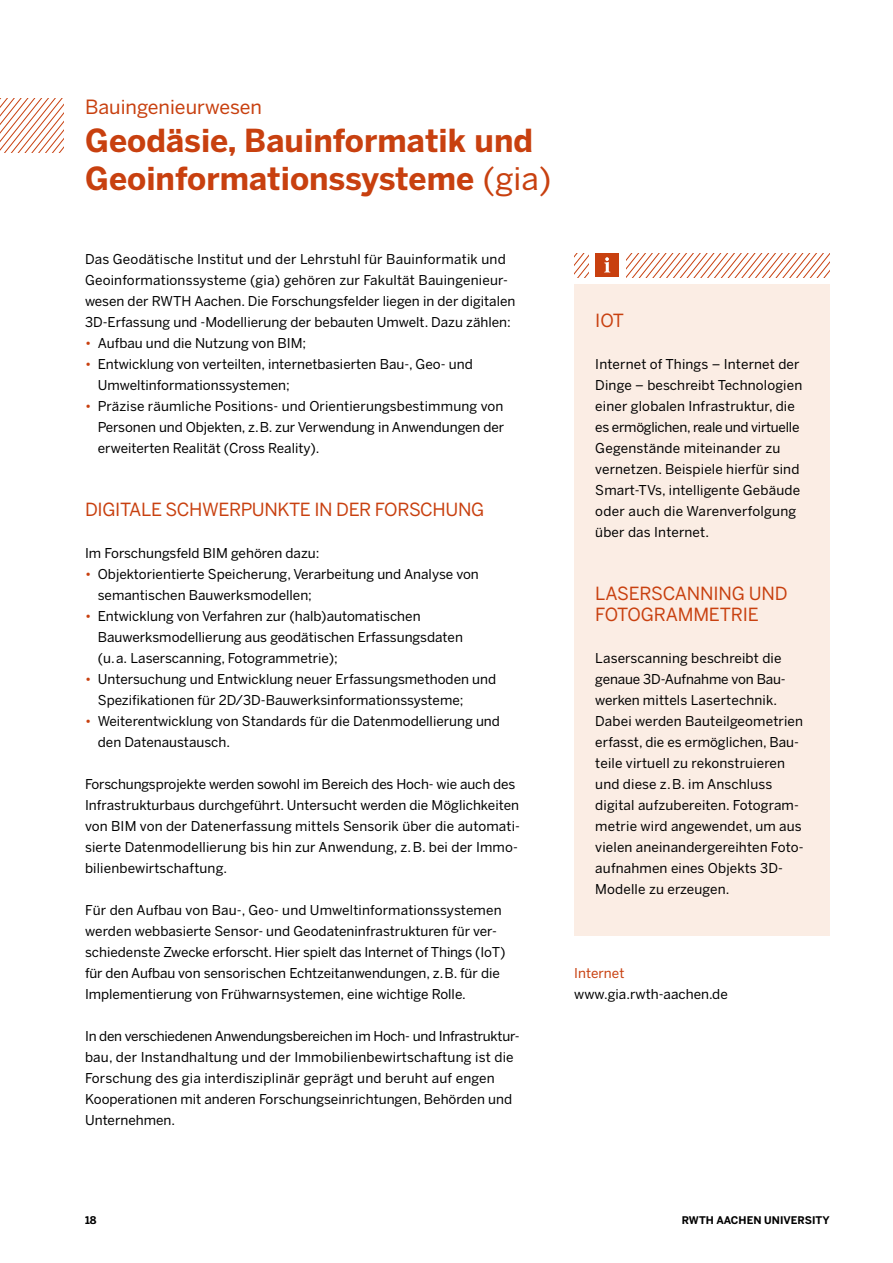
<style>
.page{position:relative;width:893px;height:1263px;background:#fff}
.page>*{position:absolute;margin:0;border:0;box-sizing:border-box;transform-origin:0 0}
.t1{font:700 31.5px/37.8px "Benton Sans";color:#c8400f}
.t2{font:19.5px "Benton Sans";color:#c8400f}
.Box_Head{font:18px/21px "Benton Sans";letter-spacing:-.02em;color:#c8400f}
.Box_p{font:13.5px/21px "Benton Sans";color:#000}
.t3{font:13.5px "Benton Sans";color:#c8400f}
.t4{font:700 10.5px "Benton Sans";color:#000}
.s1{color:#fff}
.s2{font-weight:400}
.s3{color:#c8400f}
</style>
<div class="page">
<svg style="left:0;top:98px;width:64px;height:54px"></svg>
<div style="left:574px;top:285px;width:255px;height:651px;background:#fbede4"></div>
<svg style="left:574px;top:254px;width:14px;height:23px"></svg>
<div style="left:595px;top:253px;width:24px;height:24px;background:#c8400f"></div>
<svg style="left:626px;top:254px;width:203px;height:23px"></svg>
<svg style="left:604px;top:257px;width:6px;height:15px"></svg>
<h2 class="t2" style="left:85px;top:96px;width:184px">Bauingenieurwesen<span class="s1">:</span></h2>
<h2 class="t1" style="left:85px;top:121px;width:468px">Geodäsie, Bauinformatik und<br>Geoinformationssysteme <span class="s2">(gia)</span></h2>
<p class="Box_p" style="left:85px;top:248px;width:432px">Das Geodätische Institut und der Lehrstuhl für Bauinformatik und Geoinformationssysteme (gia) gehören zur Fakultät Bauingenieur&shy;wesen der RWTH Aachen. Die Forschungsfelder liegen in der digitalen 3D-Erfassung und -Modellierung der bebauten Umwelt. Dazu zählen:</p>
<p class="Box_p" style="left:85px;top:332px;width:223px"><span class="s3">•</span> Aufbau und die Nutzung von BIM;</p>
<p class="Box_p" style="left:98px;top:353px;width:376px;text-indent:-13px"><span class="s3">•</span> Entwicklung von verteilten, internetbasierten Bau-, Geo- und<br>Umweltinformationssystemen;</p>
<p class="Box_p" style="left:98px;top:395px;width:408px;text-align:justify;text-indent:-13px"><span class="s3">•</span> Präzise räumliche Positions- und Orientierungsbestimmung von Personen und Objekten, z.B. zur Verwendung in Anwendungen der erweiterten Realität (Cross Reality).</p>
<h3 class="Box_Head" style="left:85px;top:499px;width:401px">DIGITALE SCHWERPUNKTE IN DER FORSCHUNG</h3>
<p class="Box_p" style="left:85px;top:542px;width:236px">Im Forschungsfeld BIM gehören dazu:</p>
<p class="Box_p" style="left:98px;top:563px;width:382px;text-indent:-13px"><span class="s3">•</span> Objektorientierte Speicherung, Verarbeitung und Analyse von semantischen Bauwerksmodellen;</p>
<p class="Box_p" style="left:98px;top:605px;width:367px;text-indent:-13px"><span class="s3">•</span> Entwicklung von Verfahren zur (halb)automatischen<br>Bauwerksmodellierung aus geodätischen Erfassungsdaten (u.a. Laserscanning, Fotogrammetrie);</p>
<p class="Box_p" style="left:98px;top:668px;width:400px;text-indent:-13px"><span class="s3">•</span> Untersuchung und Entwicklung neuer Erfassungsmethoden und<br>Spezifikationen für 2D/3D-Bauwerksinformationssysteme;</p>
<p class="Box_p" style="left:98px;top:710px;width:404px;text-indent:-13px"><span class="s3">•</span> Weiterentwicklung von Standards für die Datenmodellierung und den Datenaustausch.</p>
<p class="Box_p" style="left:85px;top:773px;width:437px">Forschungsprojekte werden sowohl im Bereich des Hoch- wie auch des Infrastrukturbaus durchgeführt. Untersucht werden die Möglichkeiten von BIM von der Datenerfassung mittels Sensorik über die automati&shy;sierte Datenmodellierung bis hin zur Anwendung, z.B. bei der Immo&shy;bilienbewirtschaftung.</p>
<p class="Box_p" style="left:85px;top:899px;width:422px">Für den Aufbau von Bau-, Geo- und Umweltinformationssystemen werden webbasierte Sensor- und Geodateninfrastrukturen für ver&shy;schiedenste Zwecke erforscht. Hier spielt das Internet of Things (IoT) für den Aufbau von sensorischen Echtzeitanwendungen, z.B. für die Implementierung von Frühwarnsystemen, eine wichtige Rolle.</p>
<p class="Box_p" style="left:85px;top:1025px;width:436px">In den verschiedenen Anwendungsbereichen im Hoch- und Infrastruktur&shy;bau, der Instandhaltung und der Immobilienbewirtschaftung ist die Forschung des gia interdisziplinär geprägt und beruht auf engen Kooperationen mit anderen Forschungseinrichtungen, Behörden und Unternehmen.</p>
<p class="Box_Head" style="left:595px;top:310px;width:30px">IOT</p>
<p class="Box_p" style="left:595px;top:353px;width:208px">Internet of Things – Internet der<br>Dinge – beschreibt Technologien einer globalen Infrastruktur, die es ermöglichen, reale und virtuelle<br>Gegenstände miteinander zu vernetzen. Beispiele hierfür sind<br>Smart-TVs, intelligente Gebäude oder auch die Warenverfolgung über das Internet.</p>
<p class="Box_Head" style="left:595px;top:583px;width:194px">LASERSCANNING UND<br>FOTOGRAMMETRIE</p>
<p class="Box_p" style="left:595px;top:647px;width:210px">Laserscanning beschreibt die genaue 3D-Aufnahme von Bau&shy;werken mittels Lasertechnik.<br>Dabei werden Bauteilgeometrien erfasst, die es ermöglichen, Bau&shy;teile virtuell zu rekonstruieren und diese z.B. im Anschluss digital aufzubereiten. Fotogram&shy;metrie wird angewendet, um aus vielen aneinandergereihten Foto&shy;aufnahmen eines Objekts 3D-<br>Modelle zu erzeugen.</p>
<h4 class="t3" style="left:574px;top:965px;width:52px">Internet</h4>
<p class="Box_p" style="left:574px;top:983px;width:155px">www.gia.rwth-aachen.de</p>
<p class="t4" style="left:85px;top:1214px;width:13px">18</p>
<p class="t4" style="left:682px;top:1214px;width:149px">RWTH AACHEN UNIVERSITY</p>
</div>
